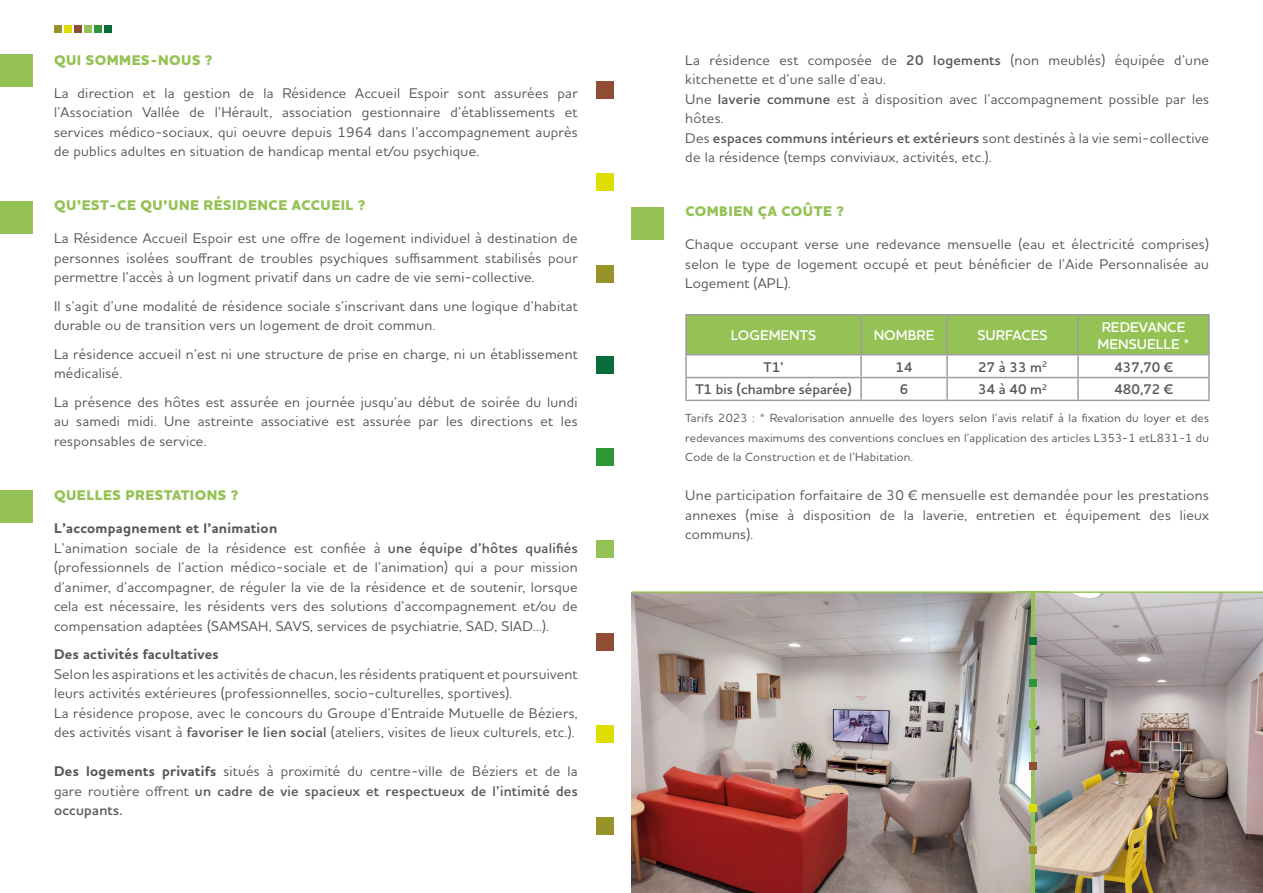
<style>
.page{position:relative;width:1263px;height:893px;background:#fff}
.page>*{position:absolute;margin:0;border:0;box-sizing:border-box;transform-origin:0 0}
.t1{font:500 14.25px/19.5px "Houschka Pro";letter-spacing:.02em;color:#575756;text-align:justify}
.t2{font:800 14.25px "Houschka Pro";letter-spacing:.035em;color:#94c254}
.t3{font:600 14.25px "Houschka Pro";color:#575756}
.t4{font:700 14.25px "Houschka Pro";letter-spacing:.02em;color:#575756}
.t5{font:600 14.25px/17.1px "Houschka Pro";color:#fff}
.t6{font:500 12px/19.5px "Houschka Pro";letter-spacing:.02em;color:#575756;text-align:justify}
.s1{font-weight:600}
.s2{font-weight:700}
</style>
<div class="page">
<svg style="left:1030px;top:593px;width:6px;height:300px;background:#9aba71"></svg>
<div style="left:596px;top:356px;width:17px;height:17px;background:#096c3b"></div>
<div style="left:596px;top:449px;width:17px;height:17px;background:#2d9637"></div>
<div style="left:596px;top:541px;width:17px;height:17px;background:#94c254"></div>
<div style="left:596px;top:633px;width:17px;height:17px;background:#914c35"></div>
<div style="left:596px;top:725px;width:17px;height:17px;background:#dedd00"></div>
<div style="left:596px;top:817px;width:17px;height:17px;background:#979329"></div>
<div style="left:105px;top:26px;width:7px;height:7px;background:#096c3b"></div>
<div style="left:95px;top:26px;width:7px;height:7px;background:#2d9637"></div>
<div style="left:84px;top:26px;width:8px;height:7px;background:#94c254"></div>
<div style="left:74px;top:26px;width:7px;height:7px;background:#914c35"></div>
<div style="left:64px;top:26px;width:7px;height:7px;background:#dedd00"></div>
<div style="left:54px;top:26px;width:7px;height:7px;background:#979329"></div>
<div style="left:0;top:54px;width:33px;height:33px;background:#94c254"></div>
<div style="left:0;top:201px;width:33px;height:33px;background:#94c254"></div>
<div style="left:0;top:490px;width:33px;height:33px;background:#94c254"></div>
<div style="left:596px;top:81px;width:17px;height:17px;background:#914c35"></div>
<div style="left:596px;top:173px;width:17px;height:17px;background:#dedd00"></div>
<div style="left:596px;top:265px;width:17px;height:17px;background:#979329"></div>
<div style="left:687px;top:315px;width:521px;height:39px;background:#94c254"></div>
<hr style="left:685px;top:314px;width:175px;height:1px;background:#9d9d9d">
<hr style="left:685px;top:315px;width:2px;height:39px;background:#9d9d9d">
<hr style="left:948px;top:314px;width:129px;height:1px;background:#9d9d9d">
<hr style="left:1208px;top:355px;width:2px;height:22px;background:#9d9d9d">
<hr style="left:685px;top:378px;width:2px;height:22px;background:#9d9d9d">
<hr style="left:685px;top:400px;width:176px;height:1px;background:#9d9d9d">
<hr style="left:947px;top:400px;width:131px;height:1px;background:#9d9d9d">
<hr style="left:685px;top:354px;width:176px;height:1px;background:#9d9d9d">
<hr style="left:685px;top:355px;width:2px;height:22px;background:#9d9d9d">
<hr style="left:860px;top:355px;width:2px;height:22px;background:#9d9d9d">
<hr style="left:685px;top:377px;width:176px;height:1px;background:#9d9d9d">
<hr style="left:861px;top:377px;width:86px;height:1px;background:#9d9d9d">
<hr style="left:860px;top:378px;width:2px;height:22px;background:#9d9d9d">
<hr style="left:946px;top:378px;width:2px;height:22px;background:#9d9d9d">
<hr style="left:861px;top:400px;width:86px;height:1px;background:#9d9d9d">
<hr style="left:860px;top:314px;width:88px;height:1px;background:#9d9d9d">
<hr style="left:860px;top:315px;width:2px;height:39px;background:#9d9d9d">
<hr style="left:946px;top:315px;width:2px;height:39px;background:#9d9d9d">
<hr style="left:861px;top:354px;width:86px;height:1px;background:#9d9d9d">
<hr style="left:947px;top:354px;width:131px;height:1px;background:#9d9d9d">
<hr style="left:946px;top:355px;width:2px;height:22px;background:#9d9d9d">
<hr style="left:1077px;top:355px;width:2px;height:22px;background:#9d9d9d">
<hr style="left:947px;top:377px;width:131px;height:1px;background:#9d9d9d">
<hr style="left:1077px;top:314px;width:133px;height:1px;background:#9d9d9d">
<hr style="left:1077px;top:315px;width:2px;height:39px;background:#9d9d9d">
<hr style="left:1208px;top:315px;width:2px;height:39px;background:#9d9d9d">
<hr style="left:1078px;top:354px;width:132px;height:1px;background:#9d9d9d">
<hr style="left:1078px;top:377px;width:132px;height:1px;background:#9d9d9d">
<hr style="left:1077px;top:378px;width:2px;height:22px;background:#9d9d9d">
<hr style="left:1208px;top:378px;width:2px;height:22px;background:#9d9d9d">
<hr style="left:1078px;top:400px;width:132px;height:1px;background:#9d9d9d">
<img style="left:631px;top:593px;width:399px;height:300px">
<img style="left:1036px;top:593px;width:227px;height:300px">
<hr style="left:631px;top:591px;width:632px;height:2px;background:#94c254">
<div style="left:1029px;top:637px;width:8px;height:7px;background:#096c3b"></div>
<div style="left:1029px;top:679px;width:8px;height:7px;background:#2d9637"></div>
<div style="left:1029px;top:721px;width:8px;height:7px;background:#94c254"></div>
<div style="left:1029px;top:762px;width:8px;height:8px;background:#914c35"></div>
<div style="left:1029px;top:804px;width:8px;height:8px;background:#dedd00"></div>
<div style="left:1029px;top:846px;width:8px;height:8px;background:#979329"></div>
<div style="left:631px;top:207px;width:33px;height:33px;background:#94c254"></div>
<p class="t2" style="left:54px;top:51px;width:160px">QUI SOMMES-NOUS ?</p>
<p class="t1" style="left:54px;top:83px;width:525px">La direction et la gestion de la Résidence Accueil Espoir sont assurées par l’Association Vallée de l’Hérault, association gestionnaire d’établissements et services médico-sociaux, qui oeuvre depuis 1964 dans l’accompagnement auprès de publics adultes en situation de handicap mental et/ou psychique.</p>
<p class="t2" style="left:54px;top:196px;width:313px">QU’EST-CE QU’UNE RÉSIDENCE ACCUEIL ?</p>
<p class="t1" style="left:54px;top:228px;width:525px">La Résidence Accueil Espoir est une offre de logement individuel à destination de personnes isolées souffrant de troubles psychiques suffisamment stabilisés pour permettre l’accès à un logment privatif dans un cadre de vie semi-collective.</p>
<p class="t1" style="left:54px;top:296px;width:525px">Il s’agit d’une modalité de résidence sociale s’inscrivant dans une logique d’habitat durable ou de transition vers un logement de droit commun.</p>
<p class="t1" style="left:54px;top:344px;width:525px">La résidence accueil n’est ni une structure de prise en charge, ni un établissement médicalisé.</p>
<p class="t1" style="left:54px;top:392px;width:525px">La présence des hôtes est assurée en journée jusqu’au début de soirée du lundi au samedi midi. Une astreinte associative est assurée par les directions et les responsables de service.</p>
<p class="t2" style="left:54px;top:486px;width:186px">QUELLES PRESTATIONS ?</p>
<p class="t4" style="left:54px;top:519px;width:225px">L’accompagnement et l’animation</p>
<p class="t1" style="left:54px;top:538px;width:525px">L’animation sociale de la résidence est confiée à <span class="s1">une équipe d’hôtes qualifiés </span>(professionnels de l’action médico-sociale et de l’animation) qui a pour mission d’animer, d’accompagner, de réguler la vie de la résidence et de soutenir, lorsque cela est nécessaire, les résidents vers des solutions d’accompagnement et/ou de compensation adaptées (SAMSAH, SAVS, services de psychiatrie, SAD, SIAD...).</p>
<p class="t4" style="left:54px;top:645px;width:166px">Des activités facultatives</p>
<p class="t1" style="left:54px;top:664px;width:525px">Selon les aspirations et les activités de chacun, les résidents pratiquent et poursuivent leurs activités extérieures (professionnelles, socio-culturelles, sportives).</p>
<p class="t1" style="left:54px;top:703px;width:525px">La résidence propose, avec le concours du Groupe d’Entraide Mutuelle de Béziers, des activités visant à <span class="s1">favoriser le lien social</span> (ateliers, visites de lieux culturels, etc.).</p>
<p class="t1" style="left:54px;top:761px;width:525px"><span class="s2">Des logements privatifs</span> situés à proximité du centre-ville de Béziers et de la gare routière offrent <span class="s1">un cadre de vie spacieux et respectueux de l’intimité des occupants.</span></p>
<p class="t1" style="left:685px;top:50px;width:525px">La résidence est composée de <span class="s1">20 logements</span> (non meublés) équipée d’une kitchenette et d’une salle d’eau.</p>
<p class="t1" style="left:685px;top:89px;width:525px">Une <span class="s1">laverie commune</span> est à disposition avec l’accompagnement possible par les hôtes.</p>
<p class="t1" style="left:685px;top:128px;width:525px">Des <span class="s1">espaces communs intérieurs et extérieurs</span> sont destinés à la vie semi-collective de la résidence (temps conviviaux, activités, etc.).</p>
<p class="t2" style="left:685px;top:202px;width:160px">COMBIEN ÇA COÛTE ?</p>
<p class="t1" style="left:685px;top:235px;width:525px">Chaque occupant verse une redevance mensuelle (eau et électricité comprises) selon le type de logement occupé et peut bénéficier de l’Aide Personnalisée au Logement (APL).</p>
<p class="t5" style="left:731px;top:327px;width:87px">LOGEMENTS</p>
<p class="t5" style="left:874px;top:327px;width:62px">NOMBRE</p>
<p class="t5" style="left:977px;top:327px;width:72px">SURFACES</p>
<p class="t5" style="left:1097px;top:318px;width:93px">REDEVANCE<br>MENSUELLE *</p>
<p class="t3" style="left:763px;top:358px;width:22px">T1’</p>
<p class="t3" style="left:895px;top:358px;width:19px">14</p>
<p class="t3" style="left:978px;top:358px;width:70px">27 à 33 m<sup>2</sup></p>
<p class="t3" style="left:1114px;top:358px;width:60px">437,70 €</p>
<p class="t3" style="left:695px;top:380px;width:158px">T1 bis (chambre séparée)</p>
<p class="t3" style="left:900px;top:380px;width:10px">6</p>
<p class="t3" style="left:978px;top:380px;width:70px">34 à 40 m<sup>2</sup></p>
<p class="t3" style="left:1114px;top:380px;width:60px">480,72 €</p>
<p class="t6" style="left:685px;top:408px;width:525px">Tarifs 2023 : * Revalorisation annuelle des loyers selon l’avis relatif à la fixation du loyer et des redevances maximums des conventions conclues en l’application des articles L353-1 etL831-1 du Code de la Construction et de l’Habitation.</p>
<p class="t1" style="left:685px;top:485px;width:525px">Une participation forfaitaire de 30 € mensuelle est demandée pour les prestations annexes (mise à disposition de la laverie, entretien et équipement des lieux communs).</p>
</div>
